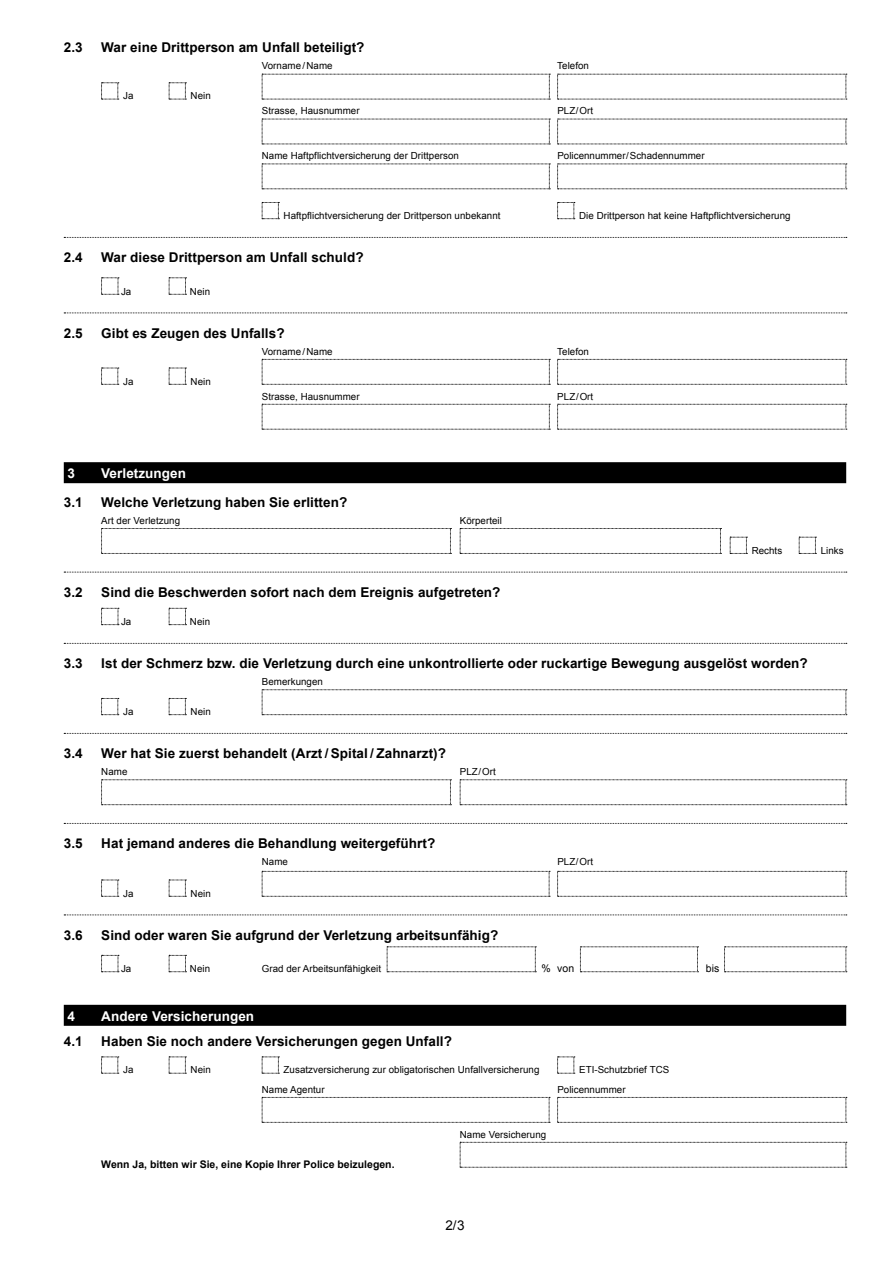
<style>
.page{position:relative;width:893px;height:1263px;background:#fff}
.page>*{position:absolute;margin:0;border:0;box-sizing:border-box;transform-origin:0 0}
.t1{font:700 13.5px "Arial";letter-spacing:.005em;color:#000}
.t2{font:700 13.5px "Arial";letter-spacing:.005em;color:#fff}
.t3{font:13.5px "Arial";color:#000}
.t4{font:700 10.5px "Arial";color:#000}
.t5{font:10.5px "Arial";color:#000}
.t6{font:9.75px "Arial";letter-spacing:.005em;color:#000}
</style>
<div class="page">
<svg style="left:64px;top:237px;width:783px;height:1px"></svg>
<svg style="left:64px;top:313px;width:783px;height:1px"></svg>
<div style="left:64px;top:462px;width:782px;height:21px;background:#000"></div>
<svg style="left:64px;top:572px;width:783px;height:1px"></svg>
<svg style="left:64px;top:643px;width:783px;height:1px"></svg>
<svg style="left:64px;top:733px;width:783px;height:1px"></svg>
<svg style="left:64px;top:823px;width:783px;height:1px"></svg>
<svg style="left:64px;top:914px;width:783px;height:1px"></svg>
<div style="left:64px;top:1005px;width:782px;height:21px;background:#000"></div>
<svg style="left:101px;top:82px;width:18px;height:18px"></svg>
<svg style="left:169px;top:82px;width:17px;height:18px"></svg>
<svg style="left:262px;top:74px;width:288px;height:26px"></svg>
<svg style="left:557px;top:74px;width:290px;height:26px"></svg>
<svg style="left:262px;top:119px;width:288px;height:26px"></svg>
<svg style="left:557px;top:119px;width:290px;height:26px"></svg>
<svg style="left:262px;top:164px;width:288px;height:26px"></svg>
<svg style="left:557px;top:164px;width:290px;height:26px"></svg>
<svg style="left:262px;top:202px;width:17px;height:17px"></svg>
<svg style="left:557px;top:202px;width:18px;height:17px"></svg>
<svg style="left:101px;top:278px;width:18px;height:17px"></svg>
<svg style="left:169px;top:278px;width:17px;height:17px"></svg>
<svg style="left:101px;top:368px;width:18px;height:17px"></svg>
<svg style="left:169px;top:368px;width:17px;height:17px"></svg>
<svg style="left:262px;top:359px;width:288px;height:26px"></svg>
<svg style="left:557px;top:359px;width:290px;height:26px"></svg>
<svg style="left:262px;top:404px;width:288px;height:26px"></svg>
<svg style="left:557px;top:404px;width:290px;height:26px"></svg>
<svg style="left:101px;top:528px;width:350px;height:26px"></svg>
<svg style="left:460px;top:528px;width:261px;height:26px"></svg>
<svg style="left:730px;top:537px;width:17px;height:17px"></svg>
<svg style="left:799px;top:537px;width:17px;height:17px"></svg>
<svg style="left:101px;top:608px;width:18px;height:17px"></svg>
<svg style="left:169px;top:608px;width:17px;height:17px"></svg>
<svg style="left:101px;top:698px;width:18px;height:17px"></svg>
<svg style="left:169px;top:698px;width:17px;height:17px"></svg>
<svg style="left:262px;top:689px;width:585px;height:26px"></svg>
<svg style="left:101px;top:779px;width:350px;height:26px"></svg>
<svg style="left:460px;top:779px;width:387px;height:26px"></svg>
<svg style="left:101px;top:880px;width:18px;height:17px"></svg>
<svg style="left:169px;top:880px;width:17px;height:17px"></svg>
<svg style="left:262px;top:871px;width:288px;height:26px"></svg>
<svg style="left:557px;top:871px;width:290px;height:26px"></svg>
<svg style="left:101px;top:955px;width:18px;height:17px"></svg>
<svg style="left:169px;top:955px;width:17px;height:17px"></svg>
<svg style="left:387px;top:946px;width:149px;height:26px"></svg>
<svg style="left:580px;top:946px;width:118px;height:26px"></svg>
<svg style="left:724px;top:946px;width:123px;height:26px"></svg>
<svg style="left:101px;top:1056px;width:18px;height:18px"></svg>
<svg style="left:169px;top:1056px;width:17px;height:18px"></svg>
<svg style="left:262px;top:1056px;width:17px;height:18px"></svg>
<svg style="left:557px;top:1056px;width:18px;height:18px"></svg>
<svg style="left:262px;top:1097px;width:288px;height:26px"></svg>
<svg style="left:557px;top:1097px;width:290px;height:26px"></svg>
<svg style="left:460px;top:1142px;width:387px;height:26px"></svg>
<h1 class="t1" style="left:64px;top:39px;width:20px">2.3</h1>
<h1 class="t1" style="left:101px;top:39px;width:265px">War eine Drittperson am Unfall beteiligt?</h1>
<p class="t6" style="left:262px;top:60px;width:72px">Vorname/Name</p>
<p class="t6" style="left:557px;top:60px;width:33px">Telefon</p>
<p class="t6" style="left:123px;top:90px;width:12px">Ja</p>
<p class="t6" style="left:191px;top:90px;width:22px">Nein</p>
<p class="t6" style="left:262px;top:105px;width:99px">Strasse, Hausnummer</p>
<p class="t6" style="left:557px;top:105px;width:37px">PLZ/Ort</p>
<p class="t6" style="left:262px;top:149px;width:199px">Name Haftpflichtversicherung der Drittperson</p>
<p class="t6" style="left:557px;top:149px;width:149px">Policennummer/Schadennummer</p>
<p class="t6" style="left:284px;top:209px;width:218px">Haftpflichtversicherung der Drittperson unbekannt</p>
<p class="t6" style="left:579px;top:209px;width:213px">Die Drittperson hat keine Haftpflichtversicherung</p>
<h1 class="t1" style="left:64px;top:248px;width:20px">2.4</h1>
<h1 class="t1" style="left:101px;top:248px;width:264px">War diese Drittperson am Unfall schuld?</h1>
<p class="t6" style="left:121px;top:285px;width:12px">Ja</p>
<p class="t6" style="left:190px;top:285px;width:22px">Nein</p>
<h1 class="t1" style="left:64px;top:324px;width:20px">2.5</h1>
<h1 class="t1" style="left:101px;top:324px;width:185px">Gibt es Zeugen des Unfalls?</h1>
<p class="t6" style="left:262px;top:345px;width:72px">Vorname/Name</p>
<p class="t6" style="left:557px;top:345px;width:33px">Telefon</p>
<p class="t6" style="left:123px;top:375px;width:12px">Ja</p>
<p class="t6" style="left:191px;top:375px;width:22px">Nein</p>
<p class="t6" style="left:262px;top:390px;width:99px">Strasse, Hausnummer</p>
<p class="t6" style="left:557px;top:390px;width:37px">PLZ/Ort</p>
<h1 class="t2" style="left:68px;top:464px;width:9px">3</h1>
<h1 class="t2" style="left:101px;top:464px;width:86px">Verletzungen</h1>
<h1 class="t1" style="left:64px;top:493px;width:20px">3.1</h1>
<h1 class="t1" style="left:101px;top:493px;width:248px">Welche Verletzung haben Sie erlitten?</h1>
<p class="t6" style="left:101px;top:514px;width:80px">Art der Verletzung</p>
<p class="t6" style="left:460px;top:514px;width:44px">Körperteil</p>
<p class="t6" style="left:752px;top:544px;width:32px">Rechts</p>
<p class="t6" style="left:821px;top:544px;width:24px">Links</p>
<h1 class="t1" style="left:64px;top:583px;width:20px">3.2</h1>
<h1 class="t1" style="left:101px;top:583px;width:401px">Sind die Beschwerden sofort nach dem Ereignis aufgetreten?</h1>
<p class="t6" style="left:121px;top:615px;width:12px">Ja</p>
<p class="t6" style="left:190px;top:615px;width:22px">Nein</p>
<h1 class="t1" style="left:64px;top:654px;width:20px">3.3</h1>
<h1 class="t1" style="left:101px;top:654px;width:708px">Ist der Schmerz bzw. die Verletzung durch eine unkontrollierte oder ruckartige Bewegung ausgelöst worden?</h1>
<p class="t6" style="left:262px;top:675px;width:63px">Bemerkungen</p>
<p class="t6" style="left:123px;top:705px;width:12px">Ja</p>
<p class="t6" style="left:191px;top:705px;width:22px">Nein</p>
<h1 class="t1" style="left:64px;top:744px;width:20px">3.4</h1>
<h1 class="t1" style="left:101px;top:744px;width:346px">Wer hat Sie zuerst behandelt (Arzt / Spital / Zahnarzt)?</h1>
<p class="t6" style="left:101px;top:765px;width:28px">Name</p>
<p class="t6" style="left:460px;top:765px;width:37px">PLZ/Ort</p>
<h1 class="t1" style="left:64px;top:834px;width:20px">3.5</h1>
<h1 class="t1" style="left:101px;top:834px;width:335px">Hat jemand anderes die Behandlung weitergeführt?</h1>
<p class="t6" style="left:262px;top:855px;width:28px">Name</p>
<p class="t6" style="left:557px;top:855px;width:37px">PLZ/Ort</p>
<p class="t6" style="left:123px;top:887px;width:12px">Ja</p>
<p class="t6" style="left:191px;top:887px;width:22px">Nein</p>
<h1 class="t1" style="left:64px;top:926px;width:20px">3.6</h1>
<h1 class="t1" style="left:101px;top:926px;width:399px">Sind oder waren Sie aufgrund der Verletzung arbeitsunfähig?</h1>
<p class="t6" style="left:121px;top:962px;width:12px">Ja</p>
<p class="t6" style="left:190px;top:962px;width:22px">Nein</p>
<p class="t6" style="left:262px;top:962px;width:121px">Grad der Arbeitsunfähigkeit</p>
<p class="t5" style="left:541px;top:961px;width:34px">% von</p>
<p class="t5" style="left:706px;top:961px;width:15px">bis</p>
<h1 class="t2" style="left:68px;top:1007px;width:9px">4</h1>
<h1 class="t2" style="left:101px;top:1007px;width:154px">Andere Versicherungen</h1>
<h1 class="t1" style="left:64px;top:1032px;width:20px">4.1</h1>
<h1 class="t1" style="left:101px;top:1032px;width:352px">Haben Sie noch andere Versicherungen gegen Unfall?</h1>
<p class="t6" style="left:123px;top:1064px;width:12px">Ja</p>
<p class="t6" style="left:191px;top:1064px;width:22px">Nein</p>
<p class="t6" style="left:284px;top:1064px;width:257px">Zusatzversicherung zur obligatorischen Unfallversicherung</p>
<p class="t6" style="left:579px;top:1064px;width:92px">ETI-Schutzbrief TCS</p>
<p class="t6" style="left:262px;top:1083px;width:64px">Name Agentur</p>
<p class="t6" style="left:557px;top:1083px;width:70px">Policennummer</p>
<p class="t6" style="left:460px;top:1128px;width:88px">Name Versicherung</p>
<p class="t4" style="left:101px;top:1157px;width:295px">Wenn Ja, bitten wir Sie, eine Kopie Ihrer Police beizulegen.</p>
<h1 class="t3" style="left:445px;top:1217px;width:21px">2/3</h1>
</div>
